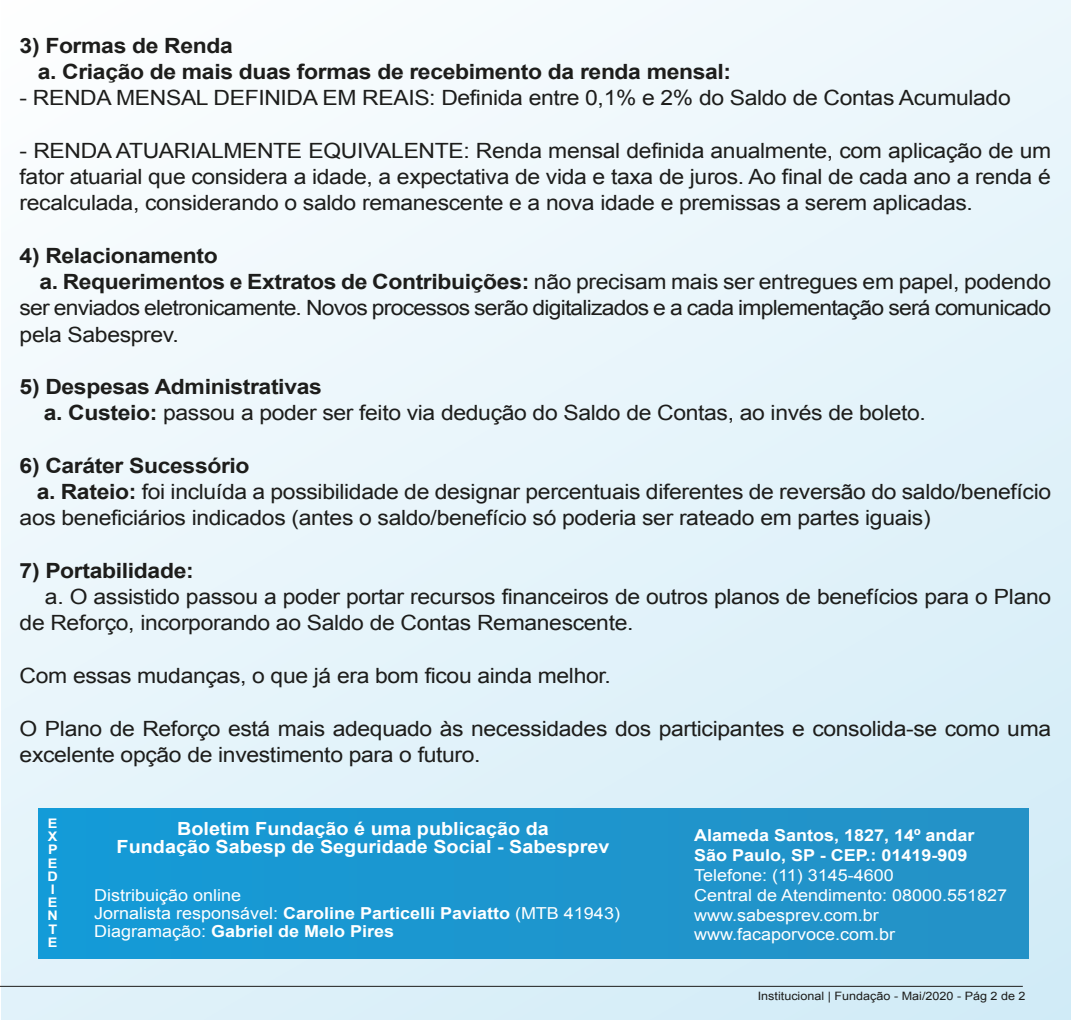
<style>
.page{position:relative;width:1071px;height:1020px;background:#fff}
.page>*{position:absolute;margin:0;border:0;box-sizing:border-box;transform-origin:0 0}
.t1{font:21px/26.2px "Arial";letter-spacing:-.015em;color:#1d1d1b;scale:1.09 1}
.t2{font:700 21px/26.2px "Arial";letter-spacing:-.015em;color:#1d1d1b;scale:1.09 1}
.t3{font:21px "Arial";letter-spacing:-.035em;color:#1d1d1b;scale:1.09 1}
.t4{font:700 18.2px/18.2px "Arial";color:#fff;text-align:center;scale:1.09 1}
.t5{font:16.45px/19.8px "Arial";color:#fff;scale:1.09 1}
.t6{font:700 16.45px/19.8px "Arial";color:#fff;scale:1.09 1}
.t7{font:700 13.12px/13.1px "Arial";color:#fff;scale:1.09 1}
.t8{font:11.55px "Arial";color:#1d1d1b;scale:1.09 1}
.s1{font-weight:700}
</style>
<div class="page">
<div style="left:1px;top:0;width:1070px;height:1019px;background:linear-gradient(to bottom,#f6fbfe,#d5ecf6)"></div>
<hr style="left:0;top:985px;width:1023px;height:1px;background:#1d1d1b">
<div style="left:38px;top:808px;width:990px;height:150px;background:#1d96ce"></div>
<p class="t2" style="left:38px;top:33px;width:638px;text-indent:-18px">3) Formas de Renda<br>a. Criação de mais duas formas de recebimento da renda mensal:</p>
<p class="t1" style="left:20px;top:85px;width:911px">- RENDA MENSAL DEFINIDA EM REAIS: Definida entre 0,1% e 2% do Saldo de Contas Acumulado</p>
<p class="t1" style="left:20px;top:137px;width:948px;text-align:justify">- RENDA ATUARIALMENTE EQUIVALENTE: Renda mensal definida anualmente, com aplicação de um fator atuarial que considera a idade, a expectativa de vida e taxa de juros. Ao final de cada ano a renda é recalculada, considerando o saldo remanescente e a nova idade e premissas a serem aplicadas.</p>
<p class="t2" style="left:20px;top:243px;width:183px">4) Relacionamento</p>
<p class="t1" style="left:39px;top:269px;width:930px"><span class="s1">a. Requerimentos e Extratos de Contribuições:</span> não precisam mais ser entregues em papel, podendo</p>
<p class="t3" style="left:20px;top:294px;width:948px">ser enviados eletronicamente. Novos processos serão digitalizados e a cada implementação será comunicado</p>
<p class="t1" style="left:20px;top:321px;width:147px">pela Sabesprev.</p>
<p class="t1" style="left:44px;top:374px;width:811px;text-indent:-24px"><span class="s1">5) Despesas Administrativas<br>a. Custeio:</span> passou a poder ser feito via dedução do Saldo de Contas, ao invés de boleto.</p>
<p class="t2" style="left:20px;top:453px;width:213px">6) Caráter Sucessório</p>
<p class="t1" style="left:37px;top:479px;width:932px"><span class="s1">a. Rateio:</span> foi incluída a possibilidade de designar percentuais diferentes de reversão do saldo/benefício</p>
<p class="t1" style="left:20px;top:505px;width:837px">aos beneficiários indicados (antes o saldo/benefício só poderia ser rateado em partes iguais)</p>
<p class="t2" style="left:20px;top:558px;width:161px">7) Portabilidade:</p>
<p class="t1" style="left:20px;top:584px;width:948px;text-indent:25px">a. O assistido passou a poder portar recursos financeiros de outros planos de benefícios para o Plano de Reforço, incorporando ao Saldo de Contas Remanescente.</p>
<p class="t1" style="left:20px;top:662px;width:544px">Com essas mudanças, o que já era bom ficou ainda melhor.</p>
<p class="t1" style="left:20px;top:715px;width:948px">O Plano de Reforço está mais adequado às necessidades dos participantes e consolida-se como uma excelente opção de investimento para o futuro.</p>
<p class="t7" style="left:48px;top:817px;width:11px">E<br>X<br>P<br>E<br>D<br>I<br>E<br>N<br>T<br>E</p>
<p class="t4" style="left:117px;top:820px;width:454px">Boletim Fundação é uma publicação da<br>Fundação Sabesp de Seguridade Social - Sabesprev</p>
<p class="t6" style="left:694px;top:826px;width:259px">Alameda Santos, 1827, 14º andar<br>São Paulo, SP - CEP.: 01419-909</p>
<p class="t5" style="left:694px;top:865px;width:289px">Telefone: (11) 3145-4600<br>Central de Atendimento: 08000.551827 www.sabesprev.com.br www.facaporvoce.com.br</p>
<p class="t5" style="left:94px;top:886px;width:484px;line-height:18.2px">Distribuição online<br>Jornalista responsável: <span class="s1">Caroline Particelli Paviatto</span> (MTB 41943)<br>Diagramação: <span class="s1">Gabriel de Melo Pires</span></p>
<p class="t8" style="left:758px;top:988px;width:247px">Institucional | Fundação - Mai/2020 - Pág 2 de 2</p>
</div>
